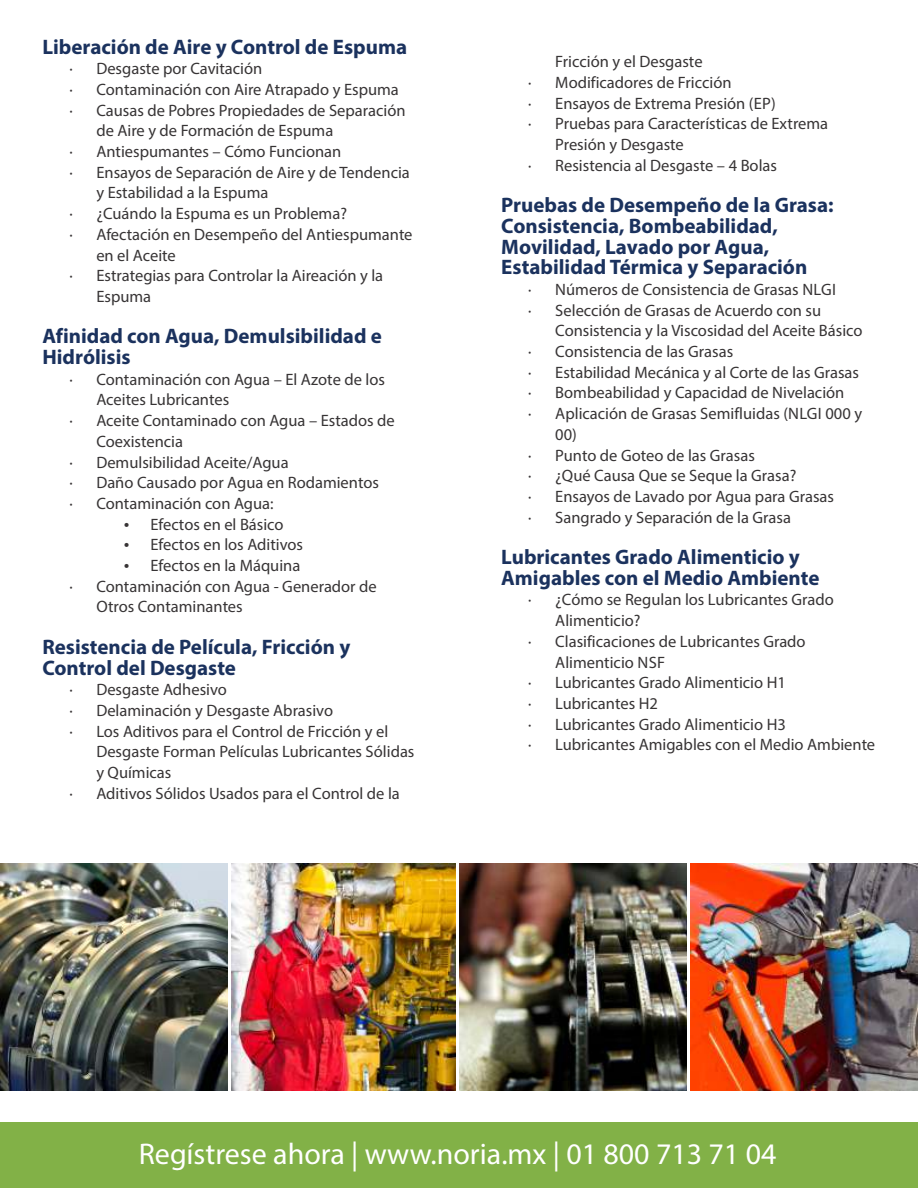
<style>
.page{position:relative;width:918px;height:1188px;background:#fff}
.page>*{position:absolute;margin:0;border:0;box-sizing:border-box;transform-origin:0 0}
.t1{font:30px "Myriad Pro";color:#fff}
.t2{font:700 21px/20.7px "Myriad Pro";color:#1b325e}
.t3{font:16.5px "Myriad Pro";color:#373435}
</style>
<div class="page">
<img style="left:231px;top:864px;width:225px;height:226px">
<img style="left:0;top:863px;width:227px;height:227px">
<img style="left:460px;top:863px;width:227px;height:227px">
<img style="left:691px;top:863px;width:227px;height:227px">
<div style="left:0;top:1122px;width:918px;height:66px;background:#82b147"></div>
<p class="t2" style="left:42px;top:38px;width:366px">Liberación de Aire y Control de Espuma</p>
<p class="t3" style="left:69px;top:62px;width:194px">· Desgaste por Cavitación</p>
<p class="t3" style="left:69px;top:83px;width:331px">· Contaminación con Aire Atrapado y Espuma</p>
<p class="t3" style="left:69px;top:103px;width:338px">· Causas de Pobres Propiedades de Separación</p>
<p class="t3" style="left:96px;top:124px;width:238px">de Aire y de Formación de Espuma</p>
<p class="t3" style="left:69px;top:145px;width:274px">· Antiespumantes – Cómo Funcionan</p>
<p class="t3" style="left:69px;top:165px;width:342px">· Ensayos de Separación de Aire y de Tendencia</p>
<p class="t3" style="left:96px;top:186px;width:174px">y Estabilidad a la Espuma</p>
<p class="t3" style="left:69px;top:207px;width:279px">· ¿Cuándo la Espuma es un Problema?</p>
<p class="t3" style="left:69px;top:228px;width:345px">· Afectación en Desempeño del Antiespumante</p>
<p class="t3" style="left:96px;top:248px;width:81px">en el Aceite</p>
<p class="t3" style="left:69px;top:269px;width:315px">· Estrategias para Controlar la Aireación y la</p>
<p class="t3" style="left:96px;top:290px;width:56px">Espuma</p>
<p class="t2" style="left:42px;top:328px;width:341px">Afinidad con Agua, Demulsibilidad e<br>Hidrólisis</p>
<p class="t3" style="left:69px;top:372px;width:317px">· Contaminación con Agua – El Azote de los</p>
<p class="t3" style="left:96px;top:393px;width:134px">Aceites Lubricantes</p>
<p class="t3" style="left:69px;top:414px;width:327px">· Aceite Contaminado con Agua – Estados de</p>
<p class="t3" style="left:96px;top:435px;width:88px">Coexistencia</p>
<p class="t3" style="left:69px;top:455px;width:221px">· Demulsibilidad Aceite/Agua</p>
<p class="t3" style="left:69px;top:476px;width:311px">· Daño Causado por Agua en Rodamientos</p>
<p class="t3" style="left:69px;top:497px;width:206px">· Contaminación con Agua:</p>
<p class="t3" style="left:123px;top:517px;width:162px">• Efectos en el Básico</p>
<p class="t3" style="left:123px;top:538px;width:181px">• Efectos en los Aditivos</p>
<p class="t3" style="left:123px;top:559px;width:178px">• Efectos en la Máquina</p>
<p class="t3" style="left:69px;top:579px;width:309px">· Contaminación con Agua - Generador de</p>
<p class="t3" style="left:96px;top:600px;width:148px">Otros Contaminantes</p>
<p class="t2" style="left:42px;top:638px;width:310px">Resistencia de Película, Fricción y<br>Control del Desgaste</p>
<p class="t3" style="left:69px;top:683px;width:159px">· Desgaste Adhesivo</p>
<p class="t3" style="left:69px;top:704px;width:265px">· Delaminación y Desgaste Abrasivo</p>
<p class="t3" style="left:69px;top:724px;width:321px">· Los Aditivos para el Control de Fricción y el</p>
<p class="t3" style="left:96px;top:745px;width:320px">Desgaste Forman Películas Lubricantes Sólidas</p>
<p class="t3" style="left:96px;top:766px;width:77px">y Químicas</p>
<p class="t3" style="left:69px;top:786px;width:332px">· Aditivos Sólidos Usados para el Control de la</p>
<p class="t3" style="left:555px;top:55px;width:149px">Fricción y el Desgaste</p>
<p class="t3" style="left:528px;top:76px;width:205px">· Modificadores de Fricción</p>
<p class="t3" style="left:528px;top:96px;width:249px">· Ensayos de Extrema Presión (EP)</p>
<p class="t3" style="left:528px;top:117px;width:301px">· Pruebas para Características de Extrema</p>
<p class="t3" style="left:555px;top:138px;width:130px">Presión y Desgaste</p>
<p class="t3" style="left:528px;top:158px;width:250px">· Resistencia al Desgaste – 4 Bolas</p>
<p class="t2" style="left:501px;top:197px;width:334px">Pruebas de Desempeño de la Grasa:<br>Consistencia, Bombeabilidad,<br>Movilidad, Lavado por Agua,<br>Estabilidad Térmica y Separación</p>
<p class="t3" style="left:528px;top:283px;width:309px">· Números de Consistencia de Grasas NLGI</p>
<p class="t3" style="left:528px;top:303px;width:294px">· Selección de Grasas de Acuerdo con su</p>
<p class="t3" style="left:555px;top:324px;width:309px">Consistencia y la Viscosidad del Aceite Básico</p>
<p class="t3" style="left:528px;top:345px;width:206px">· Consistencia de las Grasas</p>
<p class="t3" style="left:528px;top:365px;width:332px">· Estabilidad Mecánica y al Corte de las Grasas</p>
<p class="t3" style="left:528px;top:386px;width:318px">· Bombeabilidad y Capacidad de Nivelación</p>
<p class="t3" style="left:528px;top:407px;width:335px">· Aplicación de Grasas Semifluidas (NLGI 000 y</p>
<p class="t3" style="left:555px;top:427px;width:23px">00)</p>
<p class="t3" style="left:528px;top:448px;width:228px">· Punto de Goteo de las Grasas</p>
<p class="t3" style="left:528px;top:469px;width:270px">· ¿Qué Causa Que se Seque la Grasa?</p>
<p class="t3" style="left:528px;top:490px;width:307px">· Ensayos de Lavado por Agua para Grasas</p>
<p class="t3" style="left:528px;top:510px;width:264px">· Sangrado y Separación de la Grasa</p>
<p class="t2" style="left:501px;top:548px;width:320px">Lubricantes Grado Alimenticio y<br>Amigables con el Medio Ambiente</p>
<p class="t3" style="left:528px;top:593px;width:307px">· ¿Cómo se Regulan los Lubricantes Grado</p>
<p class="t3" style="left:555px;top:614px;width:87px">Alimenticio?</p>
<p class="t3" style="left:528px;top:634px;width:279px">· Clasificaciones de Lubricantes Grado</p>
<p class="t3" style="left:555px;top:655px;width:111px">Alimenticio NSF</p>
<p class="t3" style="left:528px;top:676px;width:259px">· Lubricantes Grado Alimenticio H1</p>
<p class="t3" style="left:528px;top:697px;width:131px">· Lubricantes H2</p>
<p class="t3" style="left:528px;top:717px;width:259px">· Lubricantes Grado Alimenticio H3</p>
<p class="t3" style="left:528px;top:738px;width:348px">· Lubricantes Amigables con el Medio Ambiente</p>
<h1 class="t1" style="left:139px;top:1142px;width:639px">Regístrese ahora | www.noria.mx | 01 800 713 71 04</h1>
</div>
